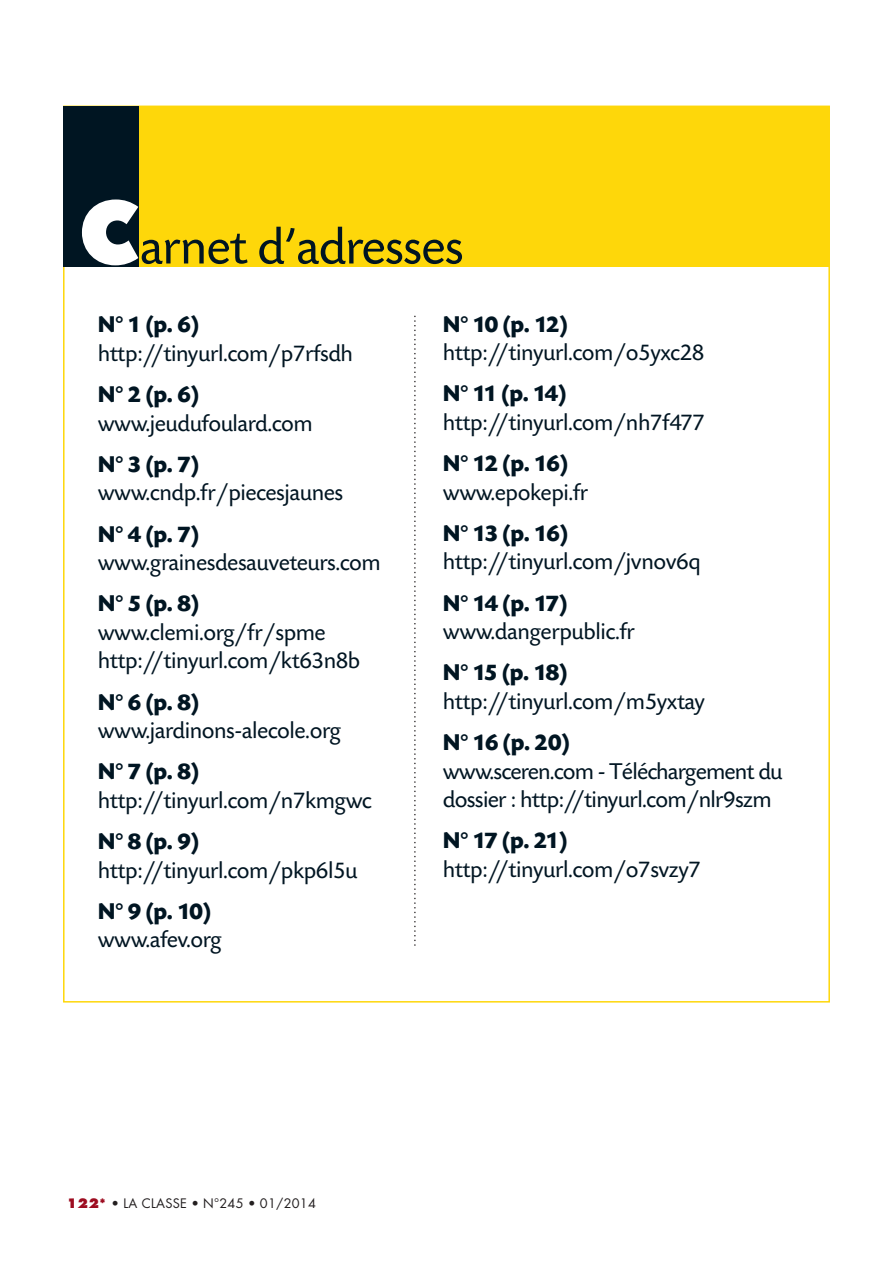
<style>
.page{position:relative;width:893px;height:1263px;background:#fff}
.page>*{position:absolute;margin:0;border:0;box-sizing:border-box;transform-origin:0 0}
.t1{font:52.5px "Today SB";letter-spacing:-.02em;color:#001522}
.t2{font:24px/28.5px "Today SB";letter-spacing:-.02em;color:#001522}
.t3{font:700 24px "Today SB";letter-spacing:-.1em;color:#001522}
.t4{font:12.75px "Futura";letter-spacing:.02em;color:#231f20}
.s1{font-weight:900;font-size:94.5px;color:#fff}
.s2{font-weight:800;color:#9d0c20}
</style>
<div class="page">
<div style="left:64px;top:106px;width:765px;height:161px;background:#fed70a"></div>
<div style="left:64px;top:106px;width:75px;height:161px;background:#001522"></div>
<svg style="left:414px;top:315px;width:2px;height:630px"></svg>
<h1 class="t1" style="left:79px;top:219px;width:386px"><span class="s1">C</span>arnet d’adresses</h1>
<p class="t3" style="left:98px;top:312px;width:103px">N° 1 (p. 6)</p>
<p class="t2" style="left:98px;top:340px;width:257px">http://tinyurl.com/p7rfsdh</p>
<p class="t3" style="left:98px;top:381px;width:103px">N° 2 (p. 6)</p>
<p class="t2" style="left:98px;top:409px;width:216px">www.jeudufoulard.com</p>
<p class="t3" style="left:98px;top:451px;width:103px">N° 3 (p. 7)</p>
<p class="t2" style="left:98px;top:479px;width:247px">www.cndp.fr/piecesjaunes</p>
<p class="t3" style="left:98px;top:521px;width:103px">N° 4 (p. 7)</p>
<p class="t2" style="left:98px;top:549px;width:285px">www.grainesdesauveteurs.com</p>
<p class="t3" style="left:98px;top:591px;width:103px">N° 5 (p. 8)</p>
<p class="t2" style="left:98px;top:619px;width:264px">www.clemi.org/fr/spme http://tinyurl.com/kt63n8b</p>
<p class="t3" style="left:98px;top:689px;width:103px">N° 6 (p. 8)</p>
<p class="t2" style="left:98px;top:717px;width:245px">www.jardinons-alecole.org</p>
<p class="t3" style="left:98px;top:759px;width:103px">N° 7 (p. 8)</p>
<p class="t2" style="left:98px;top:787px;width:276px">http://tinyurl.com/n7kmgwc</p>
<p class="t3" style="left:98px;top:828px;width:103px">N° 8 (p. 9)</p>
<p class="t2" style="left:98px;top:856px;width:261px">http://tinyurl.com/pkp6l5u</p>
<p class="t3" style="left:98px;top:898px;width:115px">N° 9 (p. 10)</p>
<p class="t2" style="left:98px;top:926px;width:126px">www.afev.org</p>
<p class="t3" style="left:443px;top:311px;width:126px">N° 10 (p. 12)</p>
<p class="t2" style="left:443px;top:339px;width:263px">http://tinyurl.com/o5yxc28</p>
<p class="t3" style="left:443px;top:381px;width:125px">N° 11 (p. 14)</p>
<p class="t2" style="left:443px;top:409px;width:264px">http://tinyurl.com/nh7f477</p>
<p class="t3" style="left:443px;top:450px;width:127px">N° 12 (p. 16)</p>
<p class="t2" style="left:443px;top:478px;width:147px">www.epokepi.fr</p>
<p class="t3" style="left:443px;top:520px;width:127px">N° 13 (p. 16)</p>
<p class="t2" style="left:443px;top:548px;width:259px">http://tinyurl.com/jvnov6q</p>
<p class="t3" style="left:443px;top:590px;width:126px">N° 14 (p. 17)</p>
<p class="t2" style="left:443px;top:618px;width:194px">www.dangerpublic.fr</p>
<p class="t3" style="left:443px;top:659px;width:126px">N° 15 (p. 18)</p>
<p class="t2" style="left:443px;top:688px;width:264px">http://tinyurl.com/m5yxtay</p>
<p class="t3" style="left:443px;top:729px;width:129px">N° 16 (p. 20)</p>
<p class="t2" style="left:443px;top:757px;width:341px">www.sceren.com - Téléchargement du dossier : http://tinyurl.com/nlr9szm</p>
<p class="t3" style="left:443px;top:827px;width:126px">N° 17 (p. 21)</p>
<p class="t2" style="left:443px;top:856px;width:260px">http://tinyurl.com/o7svzy7</p>
<p class="t4" style="left:67px;top:1195px;width:251px"><span class="s2">122*</span> • LA CLASSE • N°245 • 01/2014</p>
</div>
